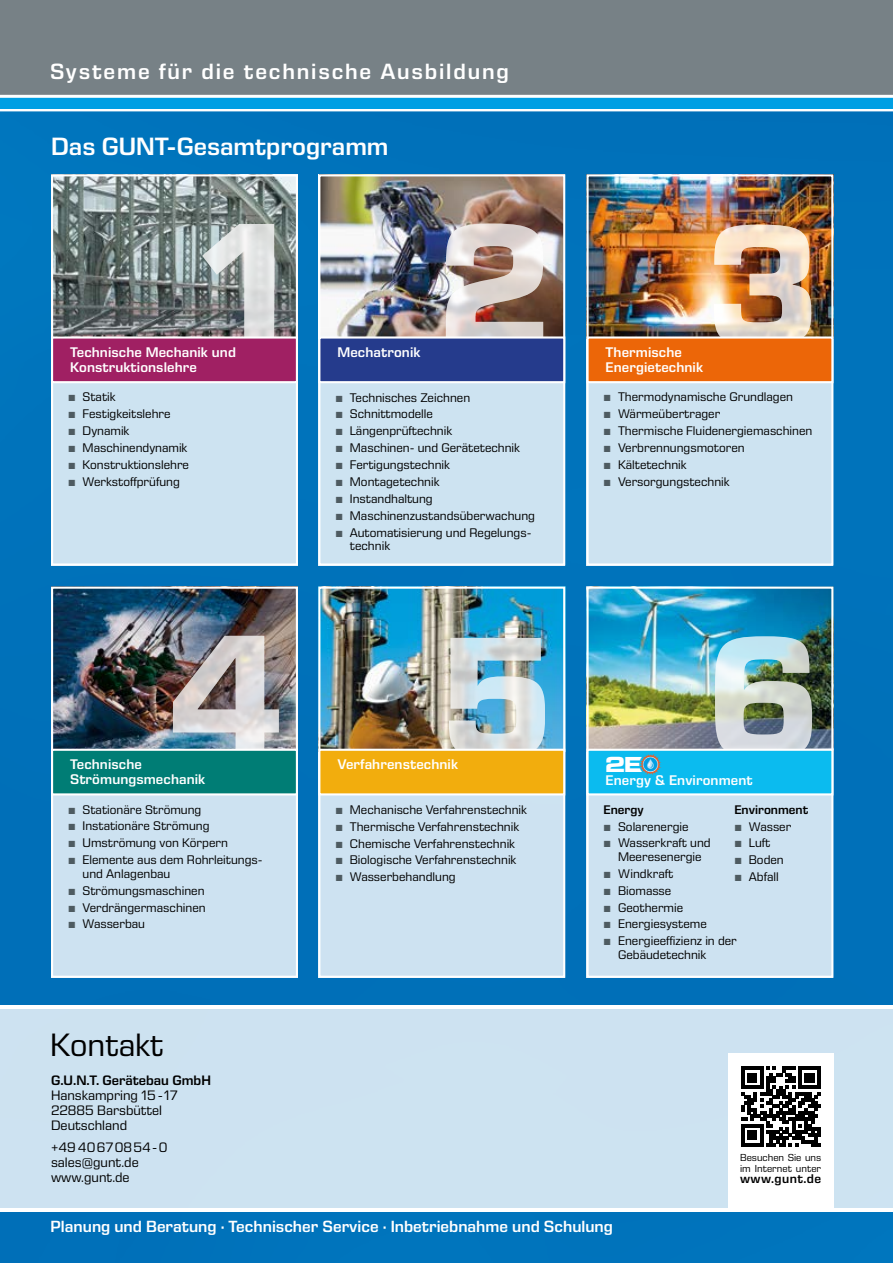
<style>
.page{position:relative;width:893px;height:1263px;background:#fff}
.page>*{position:absolute;margin:0;border:0;box-sizing:border-box;transform-origin:0 0}
.t1{font:33px "Eurostile Next LT Pro";color:#000}
.t2{font:600 25.5px "Eurostile Next LT Pro";color:#fff}
.t3{font:600 22.5px "Eurostile Next LT Pro";letter-spacing:.08em;color:#fff}
.t4{font:600 16.5px "Eurostile Next LT Pro";color:#fff}
.t5{font:600 14.25px/15px "Eurostile Next LT Pro";letter-spacing:.005em;color:#fff}
.t6{font:13.95px/15px "Eurostile Next LT Pro";color:#000}
.t7{font:600 13.95px "Eurostile Next LT Pro";color:#000}
.t8{font:600 12.9px "Eurostile Next LT Pro";letter-spacing:.03em;color:#000}
.t9{font:12.75px/13.5px "Eurostile Next LT Pro";color:#000}
.t10{font:600 12.75px "Eurostile Next LT Pro";color:#000}
.t11{font:10.35px/10.4px "Eurostile Next LT Pro";letter-spacing:.005em;color:#000}
.s1{color:#4e5b61}
</style>
<div class="page">
<div style="left:0;top:108px;width:893px;height:1155px;background:#0072ba"></div>
<div style="left:0;top:1009px;width:893px;height:200px;background:#cde2f1"></div>
<hr style="left:0;top:1006px;width:893px;height:3px;background:#fff">
<hr style="left:0;top:1209px;width:893px;height:3px;background:#fff">
<div style="left:728px;top:1054px;width:105px;height:158px;background:#fff"></div>
<svg style="left:741px;top:1066px;width:80px;height:80px"></svg>
<div style="left:54px;top:383px;width:241px;height:180px;background:#cde3f1"></div>
<div style="left:54px;top:795px;width:241px;height:180px;background:#cde2f1"></div>
<div style="left:589px;top:383px;width:241px;height:180px;background:#cde3f1"></div>
<div style="left:589px;top:795px;width:241px;height:180px;background:#cde2f1"></div>
<div style="left:321px;top:383px;width:241px;height:180px;background:#cde3f1"></div>
<div style="left:321px;top:795px;width:241px;height:180px;background:#cde2f1"></div>
<img style="left:54px;top:177px;width:241px;height:159px">
<img style="left:54px;top:590px;width:241px;height:159px">
<img style="left:589px;top:177px;width:241px;height:159px">
<img style="left:589px;top:590px;width:241px;height:159px">
<img style="left:321px;top:177px;width:241px;height:159px">
<img style="left:321px;top:590px;width:241px;height:159px">
<img style="left:202px;top:224px;width:72px;height:112px">
<img style="left:446px;top:224px;width:97px;height:112px">
<img style="left:714px;top:225px;width:97px;height:111px">
<div style="left:51px;top:174px;width:247px;height:392px;border:2px solid #fff"></div>
<div style="left:51px;top:587px;width:247px;height:391px;border:2px solid #fff"></div>
<div style="left:586px;top:174px;width:247px;height:392px;border:2px solid #fff"></div>
<div style="left:586px;top:587px;width:247px;height:391px;border:2px solid #fff"></div>
<div style="left:318px;top:174px;width:247px;height:392px;border:2px solid #fff"></div>
<div style="left:318px;top:587px;width:247px;height:391px;border:2px solid #fff"></div>
<img style="left:449px;top:638px;width:96px;height:111px">
<img style="left:715px;top:636px;width:97px;height:113px">
<img style="left:173px;top:636px;width:106px;height:113px">
<div style="left:0;top:0;width:893px;height:108px;background:#009fe3"></div>
<div style="left:0;top:0;width:893px;height:98px;background:#778186"></div>
<div style="left:52px;top:337px;width:245px;height:45px;background:#a02063"></div>
<div style="left:51px;top:336px;width:247px;height:47px;border:2px solid #fff"></div>
<div style="left:52px;top:750px;width:245px;height:44px;background:#007d75"></div>
<div style="left:51px;top:749px;width:247px;height:46px;border:2px solid #fff"></div>
<div style="left:588px;top:337px;width:244px;height:45px;background:#ec6608"></div>
<div style="left:586px;top:336px;width:247px;height:47px;border:2px solid #fff"></div>
<div style="left:588px;top:750px;width:244px;height:44px;background:#0bbbef"></div>
<div style="left:586px;top:749px;width:247px;height:46px;border:2px solid #fff"></div>
<div style="left:319px;top:337px;width:245px;height:45px;background:#253b8c"></div>
<div style="left:318px;top:336px;width:247px;height:47px;border:2px solid #fff"></div>
<div style="left:319px;top:750px;width:245px;height:44px;background:#f2ad0d"></div>
<div style="left:318px;top:749px;width:247px;height:46px;border:2px solid #fff"></div>
<svg style="left:642px;top:756px;width:17px;height:17px"></svg>
<h3 class="t3" style="left:50px;top:59px;width:460px">Systeme für die technische Ausbildung</h3>
<h2 class="t2" style="left:51px;top:132px;width:339px">Das GUNT-Gesamtprogramm</h2>
<p class="t5" style="left:70px;top:344px;width:167px">Technische Mechanik und<br>Konstruktionslehre</p>
<p class="t9" style="left:68px;top:390px;width:49px"><span class="s1">•</span> Statik</p>
<p class="t9" style="left:68px;top:407px;width:104px"><span class="s1">•</span> Festigkeitslehre</p>
<p class="t9" style="left:68px;top:424px;width:63px"><span class="s1">•</span> Dynamik</p>
<p class="t9" style="left:68px;top:441px;width:121px"><span class="s1">•</span> Maschinendynamik</p>
<p class="t9" style="left:68px;top:458px;width:123px"><span class="s1">•</span> Konstruktionslehre</p>
<p class="t9" style="left:68px;top:475px;width:113px"><span class="s1">•</span> Werkstoffprüfung</p>
<p class="t5" style="left:337px;top:344px;width:85px">Mechatronik</p>
<p class="t9" style="left:335px;top:390px;width:136px"><span class="s1">•</span> Technisches Zeichnen</p>
<p class="t9" style="left:335px;top:407px;width:99px"><span class="s1">•</span> Schnittmodelle</p>
<p class="t9" style="left:335px;top:424px;width:119px"><span class="s1">•</span> Längenprüftechnik</p>
<p class="t9" style="left:335px;top:441px;width:186px"><span class="s1">•</span> Maschinen- und Gerätetechnik</p>
<p class="t9" style="left:335px;top:458px;width:116px"><span class="s1">•</span> Fertigungstechnik</p>
<p class="t9" style="left:335px;top:475px;width:106px"><span class="s1">•</span> Montagetechnik</p>
<p class="t9" style="left:335px;top:492px;width:99px"><span class="s1">•</span> Instandhaltung</p>
<p class="t9" style="left:335px;top:509px;width:201px"><span class="s1">•</span> Maschinenzustands überwachung</p>
<p class="t9" style="left:350px;top:526px;width:183px;text-indent:-15px"><span class="s1">•</span> Automatisierung und Regelungs&shy;technik</p>
<p class="t5" style="left:606px;top:344px;width:99px">Thermische<br>Energietechnik</p>
<p class="t9" style="left:603px;top:390px;width:191px"><span class="s1">•</span> Thermodynamische Grundlagen</p>
<p class="t9" style="left:603px;top:407px;width:118px"><span class="s1">•</span> Wärmeübertrager</p>
<p class="t9" style="left:603px;top:424px;width:210px"><span class="s1">•</span> Thermische Fluidenergiemaschinen</p>
<p class="t9" style="left:603px;top:441px;width:143px"><span class="s1">•</span> Verbrennungsmotoren</p>
<p class="t9" style="left:603px;top:458px;width:85px"><span class="s1">•</span> Kältetechnik</p>
<p class="t9" style="left:603px;top:475px;width:128px"><span class="s1">•</span> Versorgungstechnik</p>
<p class="t5" style="left:70px;top:757px;width:137px">Technische<br>Strömungsmechanik</p>
<p class="t9" style="left:68px;top:803px;width:135px"><span class="s1">•</span> Stationäre Strömung</p>
<p class="t9" style="left:68px;top:819px;width:143px"><span class="s1">•</span> Instationäre Strömung</p>
<p class="t9" style="left:68px;top:836px;width:161px"><span class="s1">•</span> Umströmung von Körpern</p>
<p class="t9" style="left:83px;top:853px;width:181px;text-indent:-15px"><span class="s1">•</span> Elemente aus dem Rohrleitungs&shy;und Anlagenbau</p>
<p class="t9" style="left:68px;top:884px;width:138px"><span class="s1">•</span> Strömungsmaschinen</p>
<p class="t9" style="left:68px;top:900px;width:139px"><span class="s1">•</span> Verdrängermaschinen</p>
<p class="t9" style="left:68px;top:917px;width:79px"><span class="s1">•</span> Wasserbau</p>
<h1 class="t1" style="left:50px;top:1027px;width:115px">Kontakt</h1>
<p class="t7" style="left:51px;top:1072px;width:161px">G.U.N.T. Gerätebau GmbH</p>
<p class="t6" style="left:51px;top:1087px;width:128px">Hanskampring 15 -17<br>22885 Barsbüttel<br>Deutschland</p>
<p class="t6" style="left:51px;top:1140px;width:118px">+49 40670854-0 sales@gunt.de www.gunt.de</p>
<p class="t5" style="left:337px;top:757px;width:122px">Verfahrenstechnik</p>
<p class="t9" style="left:335px;top:803px;width:193px"><span class="s1">•</span> Mechanische Verfahrenstechnik</p>
<p class="t9" style="left:335px;top:820px;width:186px"><span class="s1">•</span> Thermische Verfahrenstechnik</p>
<p class="t9" style="left:335px;top:836px;width:181px"><span class="s1">•</span> Chemische Verfahrenstechnik</p>
<p class="t9" style="left:335px;top:853px;width:183px"><span class="s1">•</span> Biologische Verfahrenstechnik</p>
<p class="t9" style="left:335px;top:870px;width:122px"><span class="s1">•</span> Wasserbehandlung</p>
<p class="t5" style="left:606px;top:773px;width:149px">Energy &amp; Environment</p>
<p class="t10" style="left:603px;top:802px;width:42px">Energy</p>
<p class="t9" style="left:603px;top:819px;width:87px"><span class="s1">•</span> Solarenergie</p>
<p class="t9" style="left:603px;top:836px;width:109px;text-align:center"><span class="s1">•</span> Wasserkraft und<br>Meeresenergie</p>
<p class="t9" style="left:603px;top:867px;width:71px"><span class="s1">•</span> Windkraft</p>
<p class="t9" style="left:603px;top:884px;width:69px"><span class="s1">•</span> Biomasse</p>
<p class="t9" style="left:603px;top:900px;width:81px"><span class="s1">•</span> Geothermie</p>
<p class="t9" style="left:603px;top:917px;width:105px"><span class="s1">•</span> Energiesysteme</p>
<p class="t9" style="left:618px;top:934px;width:120px;text-indent:-15px"><span class="s1">•</span> Energieeffizienz in der<br>Gebäudetechnik</p>
<p class="t10" style="left:734px;top:802px;width:75px">Environment</p>
<p class="t9" style="left:734px;top:820px;width:58px"><span class="s1">•</span> Wasser</p>
<p class="t9" style="left:734px;top:836px;width:37px"><span class="s1">•</span> Luft</p>
<p class="t9" style="left:734px;top:853px;width:51px"><span class="s1">•</span> Boden</p>
<p class="t9" style="left:734px;top:870px;width:46px"><span class="s1">•</span> Abfall</p>
<p class="t11" style="left:740px;top:1152px;width:83px">Besuchen Sie uns im Internet unter</p>
<p class="t8" style="left:740px;top:1171px;width:83px">www.gunt.de</p>
<p class="t4" style="left:51px;top:1217px;width:564px">Planung und Beratung · Technischer Service · Inbetriebnahme und Schulung</p>
</div>
